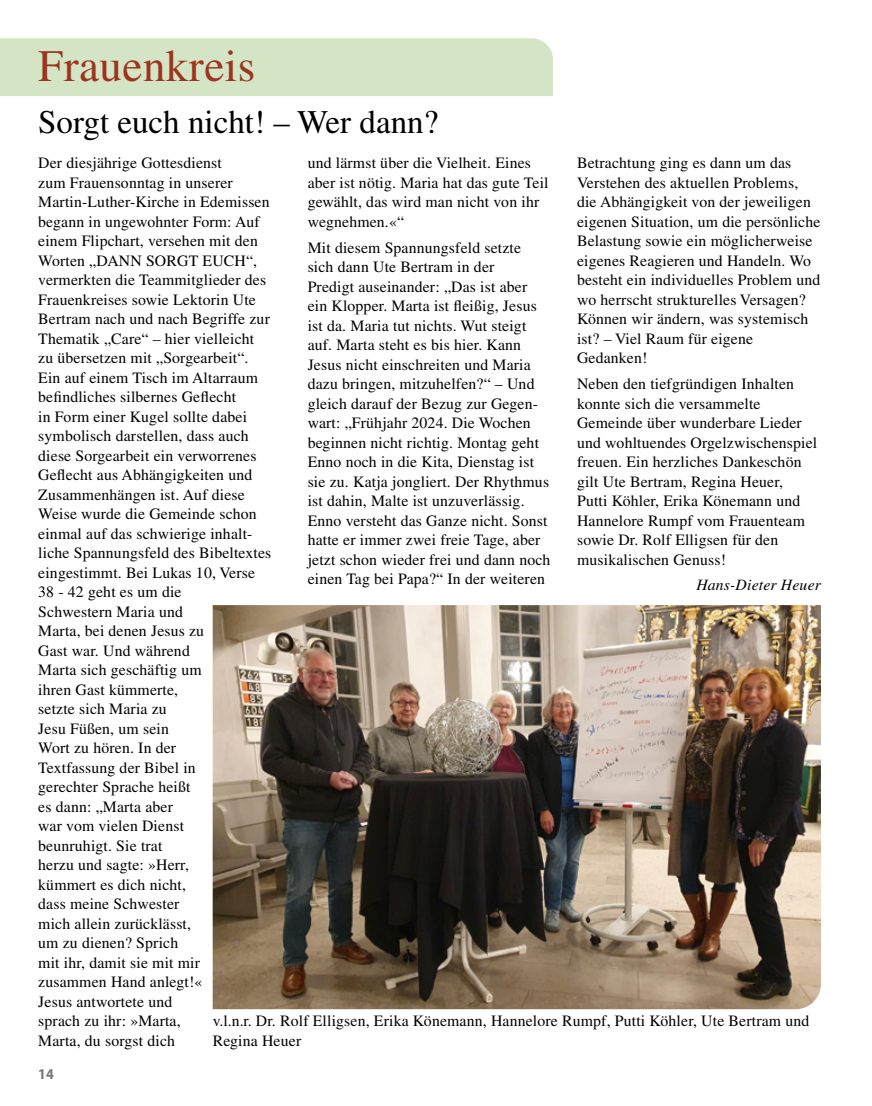
<style>
.page{position:relative;width:872px;height:1106px;background:#fff}
.page>*{position:absolute;margin:0;border:0;box-sizing:border-box;transform-origin:0 0}
.t1{font:45px "Times LT Std";letter-spacing:.01em;color:#9c341f}
.t2{font:33px "Times LT Std";color:#000}
.t3{font:15.75px/19.5px "Times LT Std";letter-spacing:.01em;color:#000}
.t4{font:italic 15.75px "Times LT Std";letter-spacing:.01em;color:#000}
.t5{font:700 semi-condensed 15px "Myriad Pro";color:#7c7975}
</style>
<div class="page">
<div style="left:0;top:38px;width:553px;height:58px;background:#d3e5c4"></div>
<img style="left:213px;top:605px;width:608px;height:404px">
<h1 class="t1" style="left:38px;top:41px;width:218px">Frauenkreis</h1>
<h2 class="t2" style="left:38px;top:103px;width:401px">Sorgt euch nicht! – Wer dann?</h2>
<p class="t3" style="left:38px;top:153px;width:235px">Der diesjährige Gottesdienst<br>zum Frauensonntag in unserer<br>Martin-Luther-Kirche in Edemissen begann in ungewohnter Form: Auf einem Flipchart, versehen mit den<br>Worten „DANN SORGT EUCH“, vermerkten die Teammitglieder des<br>Frauenkreises sowie Lektorin Ute<br>Bertram nach und nach Begriffe zur<br>Thematik „Care“ – hier vielleicht zu übersetzen mit „Sorgearbeit“.<br>Ein auf einem Tisch im Altarraum befindliches silbernes Geflecht<br>in Form einer Kugel sollte dabei symbolisch darstellen, dass auch diese Sorgearbeit ein verworrenes<br>Geflecht aus Abhängigkeiten und<br>Zusammenhängen ist. Auf diese<br>Weise wurde die Gemeinde schon einmal auf das schwierige inhalt&shy;liche Spannungsfeld des Bibeltextes eingestimmt. Bei Lukas 10, Verse<br>38 - 42 geht es um die<br>Schwestern Maria und<br>Marta, bei denen Jesus zu<br>Gast war. Und während<br>Marta sich geschäftig um<br>ihren Gast kümmerte,<br>setzte sich Maria zu<br>Jesu Füßen, um sein<br>Wort zu hören. In der<br>Textfassung der Bibel in<br>gerechter Sprache heißt<br>es dann: „Marta aber<br>war vom vielen Dienst<br>beunruhigt. Sie trat<br>herzu und sagte: »Herr,<br>kümmert es dich nicht,<br>dass meine Schwester<br>mich allein zurücklässt,<br>um zu dienen? Sprich<br>mit ihr, damit sie mit mir zusammen Hand anlegt!«<br>Jesus antwortete und<br>sprach zu ihr: »Marta,<br>Marta, du sorgst dich</p>
<p class="t3" style="left:308px;top:153px;width:242px">und lärmst über die Vielheit. Eines aber ist nötig. Maria hat das gute Teil gewählt, das wird man nicht von ihr wegnehmen.«“</p>
<p class="t3" style="left:577px;top:153px;width:245px">Betrachtung ging es dann um das<br>Verstehen des aktuellen Problems, die Abhängigkeit von der jeweiligen eigenen Situation, um die persönliche<br>Belastung sowie ein möglicherweise eigenes Reagieren und Handeln. Wo besteht ein individuelles Problem und wo herrscht strukturelles Versagen?<br>Können wir ändern, was systemisch ist? – Viel Raum für eigene<br>Gedanken!</p>
<p class="t3" style="left:577px;top:374px;width:242px">Neben den tiefgründigen Inhalten konnte sich die versammelte<br>Gemeinde über wunderbare Lieder und wohltuendes Orgelzwischenspiel freuen. Ein herzliches Dankeschön gilt Ute Bertram, Regina Heuer,<br>Putti Köhler, Erika Könemann und<br>Hannelore Rumpf vom Frauenteam sowie Dr. Rolf Elligsen für den musikalischen Genuss!</p>
<p class="t4" style="left:696px;top:576px;width:126px">Hans-Dieter Heuer</p>
<p class="t3" style="left:308px;top:237px;width:244px">Mit diesem Spannungsfeld setzte sich dann Ute Bertram in der<br>Predigt auseinander: „Das ist aber ein Klopper. Marta ist fleißig, Jesus ist da. Maria tut nichts. Wut steigt auf. Marta steht es bis hier. Kann Jesus nicht einschreiten und Maria dazu bringen, mitzuhelfen?“ – Und gleich darauf der Bezug zur Gegen&shy;wart: „Frühjahr 2024. Die Wochen beginnen nicht richtig. Montag geht Enno noch in die Kita, Dienstag ist sie zu. Katja jongliert. Der Rhythmus ist dahin, Malte ist unzuverlässig.<br>Enno versteht das Ganze nicht. Sonst hatte er immer zwei freie Tage, aber jetzt schon wieder frei und dann noch einen Tag bei Papa?“ In der weiteren</p>
<p class="t3" style="left:213px;top:1011px;width:598px">v.l.n.r. Dr. Rolf Elligsen, Erika Könemann, Hannelore Rumpf, Putti Köhler, Ute Bertram und<br>Regina Heuer</p>
<p class="t5" style="left:38px;top:1064px;width:17px">14</p>
</div>
